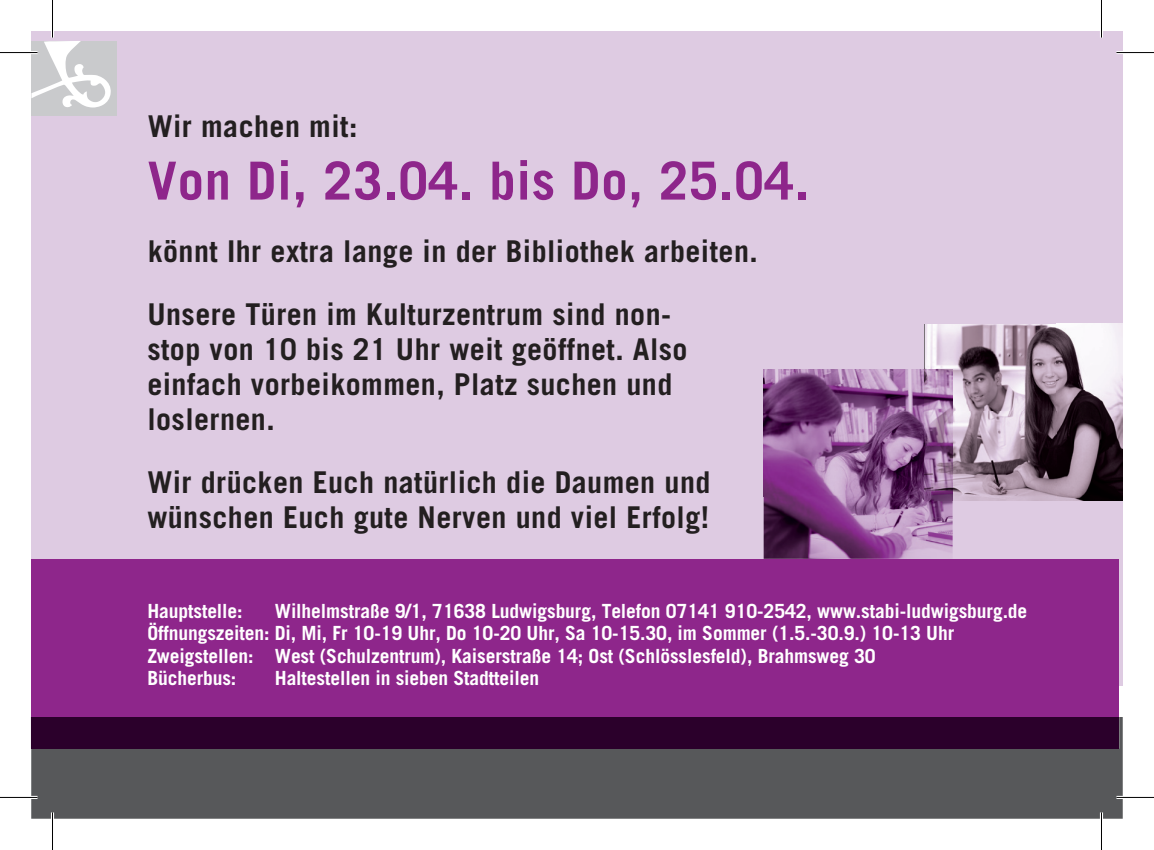
<style>
.page{position:relative;width:1154px;height:850px;background:#fff}
.page>*{position:absolute;margin:0;border:0;box-sizing:border-box;transform-origin:0 0}
.t1{font:700 52.5px "Ludwigsburg Trade Gothic";color:#8e268b}
.t2{font:700 30px/35px "Ludwigsburg Trade Gothic";color:#231f20}
.t3{font:700 19.5px/22.2px "Ludwigsburg Trade Gothic";letter-spacing:-.02em;color:#fff}
</style>
<div class="page">
<div style="left:31px;top:31px;width:1092px;height:654px;background:#decbe2"></div>
<div style="left:31px;top:558px;width:1088px;height:190px;background:#8e268b"></div>
<div style="left:31px;top:717px;width:1092px;height:101px;background:#57585a"></div>
<div style="left:31px;top:716px;width:1088px;height:32px;background:#2b002b"></div>
<div style="left:31px;top:41px;width:85px;height:75px;background:#c9cacc"></div>
<svg style="left:31px;top:41px;width:80px;height:66px"></svg>
<img style="left:924px;top:324px;width:132px;height:88px">
<img style="left:1056px;top:324px;width:67px;height:176px">
<img style="left:952px;top:412px;width:105px;height:88px">
<img style="left:764px;top:369px;width:160px;height:126px">
<img style="left:764px;top:495px;width:188px;height:63px">
<img style="left:924px;top:369px;width:28px;height:131px">
<hr style="left:0;top:51px;width:38px;height:3px;background:#fff">
<hr style="left:1116px;top:51px;width:38px;height:3px;background:#fff">
<hr style="left:0;top:795px;width:38px;height:3px;background:#fff">
<hr style="left:1116px;top:795px;width:38px;height:3px;background:#fff">
<hr style="left:51px;top:0;width:3px;height:38px;background:#fff">
<hr style="left:51px;top:812px;width:3px;height:37px;background:#fff">
<hr style="left:1100px;top:0;width:3px;height:38px;background:#fff">
<hr style="left:1100px;top:812px;width:3px;height:37px;background:#fff">
<hr style="left:0;top:52px;width:38px;height:1px;background:#000">
<hr style="left:1116px;top:52px;width:38px;height:1px;background:#000">
<hr style="left:0;top:796px;width:38px;height:1px;background:#000">
<hr style="left:1116px;top:796px;width:38px;height:1px;background:#000">
<hr style="left:52px;top:0;width:1px;height:38px;background:#000">
<hr style="left:52px;top:812px;width:1px;height:37px;background:#000">
<hr style="left:1101px;top:0;width:1px;height:38px;background:#000">
<hr style="left:1101px;top:812px;width:1px;height:37px;background:#000">
<h2 class="t2" style="left:148px;top:108px;width:212px">Wir machen mit:</h2>
<h1 class="t1" style="left:148px;top:148px;width:663px">Von Di, 23.04. bis Do, 25.04.</h1>
<h2 class="t2" style="left:147px;top:219px;width:612px;line-height:63px">könnt Ihr extra lange in der Bibliothek arbeiten.<br>Unsere Türen im Kulturzentrum sind non-</h2>
<h2 class="t2" style="left:147px;top:331px;width:542px">stop von 10 bis 21 Uhr weit geöffnet. Also einfach vorbeikommen, Platz suchen und loslernen.</h2>
<h2 class="t2" style="left:147px;top:464px;width:565px">Wir drücken Euch natürlich die Daumen und wünschen Euch gute Nerven und viel Erfolg!</h2>
<p class="t3" style="left:147px;top:599px;width:882px;text-indent:127px">Wilhelmstraße 9/1, 71638 Ludwigsburg, Telefon 07141 910-2542, www.stabi-ludwigsburg.de Öffnungszeiten: Di, Mi, Fr 10-19 Uhr, Do 10-20 Uhr, Sa 10-15.30, im Sommer (1.5.-30.9.) 10-13 Uhr Zweigstellen: West (Schulzentrum), Kaiserstraße 14; Ost (Schlösslesfeld), Brahmsweg 30<br>Bücherbus:</p>
<p class="t3" style="left:147px;top:599px;width:97px">Hauptstelle:</p>
<p class="t3" style="left:275px;top:666px;width:266px">Haltestellen in sieben Stadtteilen</p>
</div>
